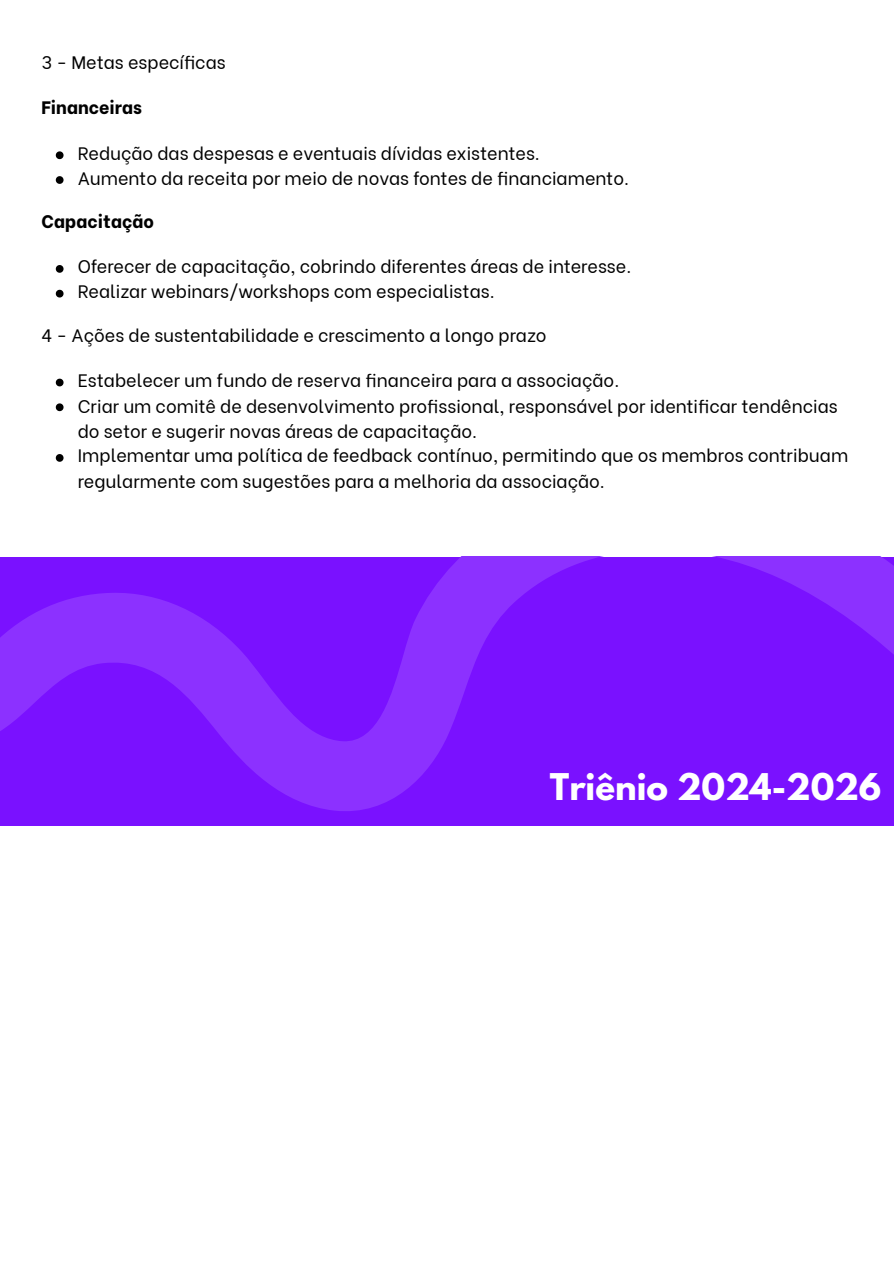
<style>
.page{position:relative;width:894px;height:1263px;background:#fff}
.page>*{position:absolute;margin:0;border:0;box-sizing:border-box;transform-origin:0 0}
.t1{font:700 32.55px "League Spartan";color:#fff}
.t2{font:18px/24.8px "Be Vietnam";color:#000}
.t3{font:800 18px "Be Vietnam";color:#000}
</style>
<div class="page">
<svg style="left:56px;top:151px;width:7px;height:8px"></svg>
<svg style="left:56px;top:176px;width:7px;height:8px"></svg>
<svg style="left:56px;top:265px;width:7px;height:8px"></svg>
<svg style="left:56px;top:290px;width:7px;height:7px"></svg>
<svg style="left:56px;top:379px;width:7px;height:7px"></svg>
<svg style="left:56px;top:403px;width:7px;height:8px"></svg>
<svg style="left:56px;top:454px;width:7px;height:8px"></svg>
<svg style="left:0;top:557px;width:893px;height:269px;background:#7e18ff"></svg>
<p class="t2" style="left:42px;top:48px;width:185px">3 - Metas específicas</p>
<h3 class="t3" style="left:42px;top:92px;width:102px">Financeiras</h3>
<p class="t2" style="left:78px;top:139px;width:463px">Redução das despesas e eventuais dívidas existentes.</p>
<p class="t2" style="left:78px;top:164px;width:552px">Aumento da receita por meio de novas fontes de financiamento.</p>
<h3 class="t3" style="left:42px;top:207px;width:114px">Capacitação</h3>
<p class="t2" style="left:78px;top:253px;width:555px">Oferecer de capacitação, cobrindo diferentes áreas de interesse.</p>
<p class="t2" style="left:78px;top:277px;width:418px">Realizar webinars/workshops com especialistas.</p>
<p class="t2" style="left:42px;top:321px;width:506px">4 - Ações de sustentabilidade e crescimento a longo prazo</p>
<p class="t2" style="left:78px;top:366px;width:543px">Estabelecer um fundo de reserva financeira para a associação.</p>
<p class="t2" style="left:78px;top:392px;width:761px">Criar um comitê de desenvolvimento profissional, responsável por identificar tendências do setor e sugerir novas áreas de capacitação.</p>
<p class="t2" style="left:78px;top:441px;width:771px;line-height:25.8px">Implementar uma política de feedback contínuo, permitindo que os membros contribuam regularmente com sugestões para a melhoria da associação.</p>
<p class="t1" style="left:550px;top:770px;width:333px">Triênio 2024-2026</p>
</div>
